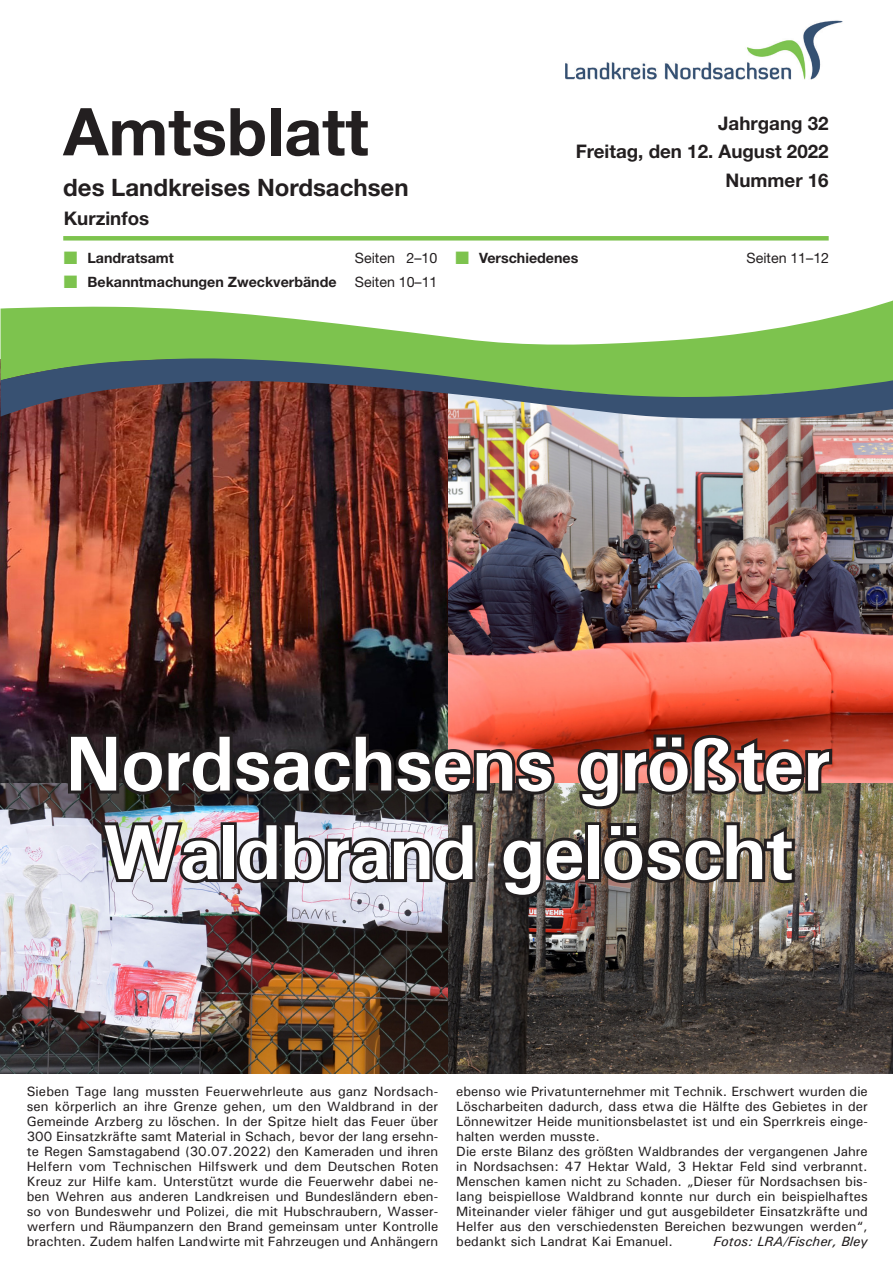
<style>
.page{position:relative;width:893px;height:1263px;background:#fff}
.page>*{position:absolute;margin:0;border:0;box-sizing:border-box;transform-origin:0 0}
.Überschrift{font:700 78px/88.5px "Univers";letter-spacing:-.02em;color:#fff;text-align:center}
.Überschrift-2{font:700 66px "Helvetica Neue";color:#231f20}
.Überschrift-3{font:700 24px "Helvetica Neue";color:#231f20}
.Grundschrift{font:700 18.75px "Helvetica Neue";color:#231f20}
.Grundschrift-2{font:700 14.25px "Helvetica Neue";color:#231f20}
.Grundschrift-3{font:14.25px "Helvetica Neue";color:#231f20}
.Überschrift-4{font:13.5px/15px "Univers";color:#231f20;text-align:justify}
.Überschrift-5{font:italic 13.5px "Univers";color:#231f20}
.s1{color:#7dc34e}
.s2{font-family:"Minion Pro"}
</style>
<div class="page">
<img style="left:448px;top:420px;width:445px;height:653px">
<img style="left:0;top:359px;width:448px;height:714px">
<img style="left:565px;top:20px;width:278px;height:59px">
<div style="left:63px;top:236px;width:766px;height:5px;background:#7dc34e"></div>
<svg style="left:1px;top:300px;width:892px;height:55px;fill:#7dc34e"></svg>
<svg style="left:1px;top:355px;width:892px;height:65px;background:#647758"></svg>
<svg style="left:65px;top:722px;width:493px;height:82px;background:#392725"></svg>
<img style="left:574px;top:730px;width:261px;height:83px">
<img style="left:97px;top:815px;width:128px;height:77px">
<div style="left:221px;top:822px;width:16px;height:60px;border:6px solid #231f20"></div>
<svg style="left:234px;top:819px;width:244px;height:69px;background:#716f75"></svg>
<img style="left:497px;top:833px;width:91px;height:69px">
<div style="left:585px;top:822px;width:16px;height:60px;border:6px solid #231f20"></div>
<svg style="left:598px;top:819px;width:200px;height:68px;background:#534a41"></svg>
<p class="Überschrift-2" style="left:63px;top:91px;width:307px">Amtsblatt</p>
<p class="Überschrift-3" style="left:63px;top:173px;width:347px">des Landkreises Nordsachsen</p>
<p class="Grundschrift" style="left:64px;top:207px;width:87px">Kurzinfos</p>
<p class="Grundschrift-2" style="left:64px;top:249px;width:111px"><span class="s1">■</span> Landratsamt</p>
<p class="Grundschrift-3" style="left:355px;top:249px;width:84px">Seiten 2–10</p>
<p class="Grundschrift-2" style="left:64px;top:273px;width:274px"><span class="s1">■</span> Bekanntmachungen Zweckverbände</p>
<p class="Grundschrift-3" style="left:355px;top:273px;width:84px">Seiten 10–11</p>
<p class="Grundschrift" style="left:718px;top:111px;width:112px">Jahrgang 32</p>
<p class="Grundschrift" style="left:576px;top:140px;width:254px">Freitag, den 12. August 2022</p>
<p class="Grundschrift" style="left:726px;top:168px;width:105px">Nummer 16</p>
<p class="Grundschrift-2" style="left:455px;top:249px;width:124px"><span class="s1">■</span> Verschiedenes</p>
<p class="Grundschrift-3" style="left:746px;top:249px;width:84px">Seiten 11–12</p>
<p class="Überschrift" style="left:66px;top:719px;width:766px">Nordsachsens größter<br>Waldbrand gelöscht</p>
<p class="Überschrift-4" style="left:27px;top:1083px;width:413px">Sieben Tage lang mussten Feuerwehrleute aus ganz Nordsach&shy;sen körperlich an ihre Grenze gehen, um den Waldbrand in der Gemeinde Arzberg zu löschen. In der Spitze hielt das Feuer über 300 Einsatzkräfte samt Material in Schach, bevor der lang ersehn&shy;te Regen Samstagabend (30.07.2022) den Kameraden und ihren Helfern vom Technischen Hilfswerk und dem Deutschen Roten Kreuz zur Hilfe kam. Unterstützt wurde die Feuerwehr dabei ne&shy;ben Wehren aus anderen Landkreisen und Bundesländern eben&shy;so von Bundeswehr und Polizei, die mit Hubschraubern, Wasser&shy;werfern und Räumpanzern den Brand gemeinsam unter Kontrolle brachten. Zudem halfen Landwirte mit Fahrzeugen und Anhängern</p>
<p class="Überschrift-4" style="left:456px;top:1083px;width:413px;text-align:left">ebenso wie Privatunternehmer mit Technik. Erschwert wurden die Löscharbeiten dadurch, dass etwa die Hälfte des Gebietes in der Lönnewitzer Heide munitionsbelastet ist und ein Sperrkreis einge&shy;halten werden musste.<br>Die erste Bilanz des größten Waldbrandes der vergangenen Jahre in Nordsachsen: 47 Hektar Wald, 3 Hektar Feld sind verbrannt.<br>Menschen kamen nicht zu <span class="s2">S</span>chaden. „Dieser für Nordsachsen bis&shy;lang beispiellose Waldbrand konnte nur durch ein beispielhaftes Miteinander vieler fähiger und gut ausgebildeter Einsatzkräfte und Helfer aus den verschiedensten Bereichen bezwungen werden“, bedankt sich Landrat Kai Emanuel.</p>
<p class="Überschrift-5" style="left:714px;top:1233px;width:156px">Fotos: LRA/Fischer, Bley</p>
</div>
